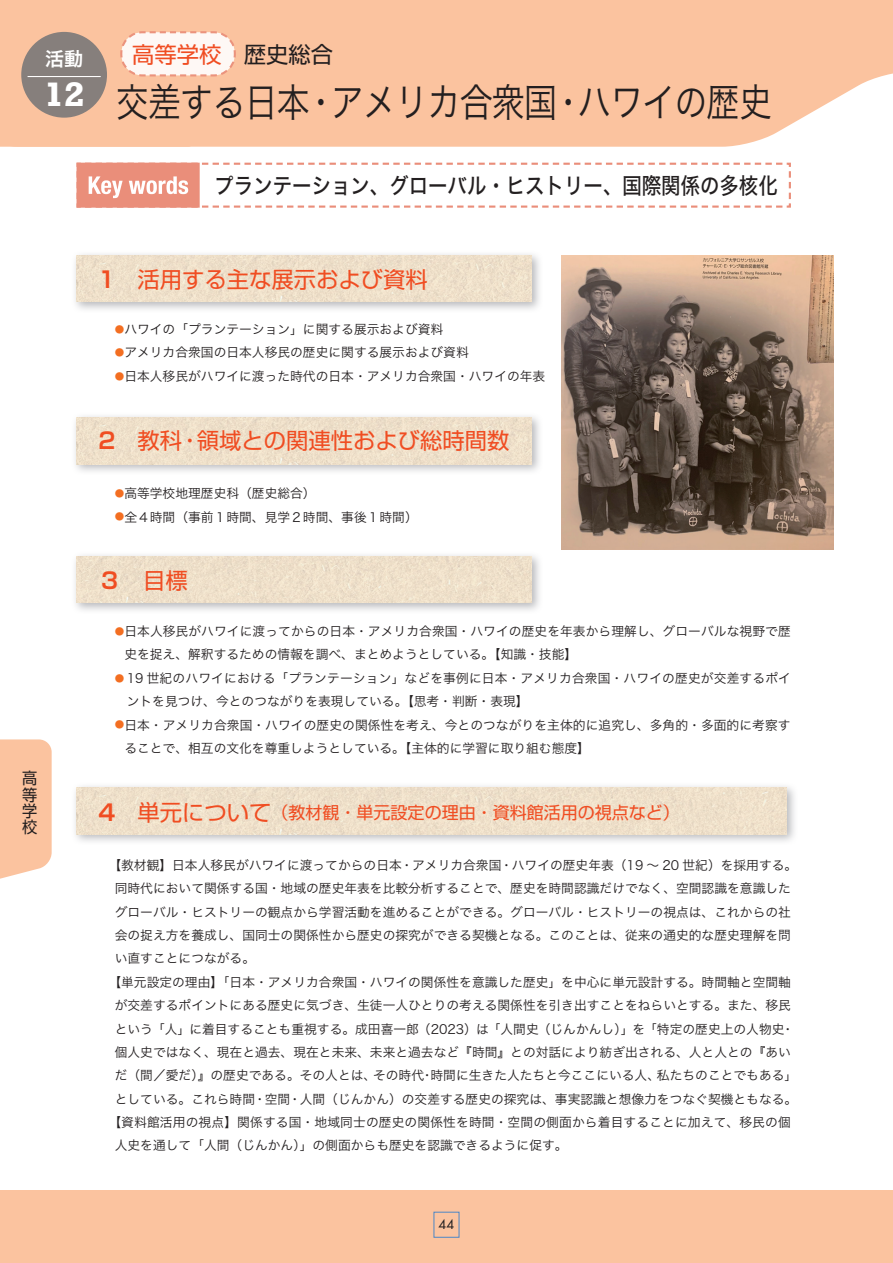
<style>
.page{position:relative;width:893px;height:1263px;background:#fff}
.page>*{position:absolute;margin:0;border:0;box-sizing:border-box;transform-origin:0 0}
.t1{font:39.3px "Hira Kaku Pro W3";letter-spacing:-.025em;color:#231f20;scale:.84 1}
.t2{font:700 31.95px "Rockwell";color:#fff}
.t3{font:22.35px "Shin Go Pro";color:#f04d22}
.t4{font:22.35px "Hira Kaku Std W5";color:#231f20;scale:.87 1}
.t5{font:19.2px "Hira Kaku Pro W6";color:#fff}
.t6{font:16.95px "Shin Go Pro";color:#f04d22}
.t7{font:15.9px/16.4px "Shin Go Pro";color:#231f20;text-align:justify;scale:.95 1}
.t8{font:12.75px/23.4px "Hira Kaku Pro W3";color:#231f20}
.t9{font:12.75px "Futura Std";color:#231f20}
.s1{color:#231f20}
.s2{font-family:"Shin Go Pro De";font-weight:700}
.s3{font-size:9.6px;color:#f36e21}
.s4{font-family:"Shin Go Pro De";font-weight:700;font-size:22.35px}
.s5{font-size:22.35px}
</style>
<div class="page">
<div style="left:0;top:1191px;width:893px;height:72px;background:#fbc39f"></div>
<div style="left:237px;top:0;width:656px;height:147px;background:#fbc39f"></div>
<img style="left:561px;top:255px;width:273px;height:294px">
<div style="left:71px;top:250px;width:472px;height:63px;background:#a0a1a5;opacity:.75"></div>
<img style="left:77px;top:255px;width:454px;height:47px">
<div style="left:71px;top:551px;width:472px;height:63px;background:#a0a1a5;opacity:.75"></div>
<img style="left:77px;top:556px;width:454px;height:47px">
<svg style="left:0;top:0;width:237px;height:147px;background:#e8bea3"></svg>
<svg style="left:0;top:739px;width:52px;height:140px;background:#fbc7a5"></svg>
<svg style="left:76px;top:162px;width:715px;height:46px"></svg>
<div style="left:71px;top:412px;width:472px;height:64px;background:#a0a1a5;opacity:.75"></div>
<img style="left:77px;top:418px;width:454px;height:46px">
<div style="left:71px;top:782px;width:727px;height:64px;background:#a0a1a5;opacity:.75"></div>
<img style="left:77px;top:788px;width:710px;height:46px">
<h3 class="t5" style="left:45px;top:41px;width:40px">活動</h3>
<h2 class="t2" style="left:44px;top:74px;width:42px">12</h2>
<h3 class="t3" style="left:132px;top:36px;width:202px">高等学校　<span class="s1">歴史総合</span></h3>
<h1 class="t1" style="left:116px;top:67px;width:783px">交差する日本・アメリカ合衆国・ハワイの歴史</h1>
<h3 class="t4" style="left:215px;top:168px;width:649px">プランテーション、グローバル・ヒストリー、国際関係の多核化</h3>
<p class="t7" style="left:22px;top:768px;width:17px">高等学校</p>
<h3 class="t3" style="left:98px;top:261px;width:331px"><span class="s2">1</span>　活用する主な展示および資料</h3>
<p class="t8" style="left:115px;top:317px;width:330px"><span class="s3">●</span>ハワイの「プランテーション」に関する展示および資料</p>
<p class="t8" style="left:115px;top:340px;width:355px"><span class="s3">●</span>アメリカ合衆国の日本人移民の歴史に関する展示および資料</p>
<p class="t8" style="left:115px;top:363px;width:432px"><span class="s3">●</span>日本人移民がハワイに渡った時代の日本・アメリカ合衆国・ハワイの年表</p>
<h3 class="t3" style="left:98px;top:422px;width:413px"><span class="s2">2</span>　教科・領域との関連性および総時間数</h3>
<p class="t8" style="left:115px;top:481px;width:202px"><span class="s3">●</span>高等学校地理歴史科（歴史総合）</p>
<p class="t8" style="left:115px;top:504px;width:304px"><span class="s3">●</span>全４時間（事前１時間、見学２時間、事後１時間）</p>
<h3 class="t3" style="left:98px;top:563px;width:91px"><span class="s2">３</span>　目標</h3>
<p class="t8" style="left:124px;top:619px;width:668px;text-indent:-10px"><span class="s3">●</span>日本人移民がハワイに渡ってからの日本・アメリカ合衆国・ハワイの歴史を年表から理解し、グローバルな視野で歴史を捉え、解釈するための情報を調べ、まとめようとしている。【知識・技能】</p>
<p class="t8" style="left:127px;top:665px;width:666px;text-indent:-12px"><span class="s3">●</span> 19 世紀のハワイにおける「プランテーション」などを事例に日本・アメリカ合衆国・ハワイの歴史が交差するポイントを見つけ、今とのつながりを表現している。【思考・判断・表現】</p>
<p class="t8" style="left:124px;top:712px;width:668px;text-indent:-10px"><span class="s3">●</span>日本・アメリカ合衆国・ハワイの歴史の関係性を考え、今とのつながりを主体的に追究し、多角的・多面的に考察することで、相互の文化を尊重しようとしている。【主体的に学習に取り組む態度】</p>
<h3 class="t6" style="left:98px;top:799px;width:583px"><span class="s4">4</span><span class="s5">　単元について</span>（教材観・単元設定の理由・資料館活用の視点など）</h3>
<p class="t8" style="left:108px;top:852px;width:690px">【教材観】日本人移民がハワイに渡ってからの日本・アメリカ合衆国・ハワイの歴史年表（19 ～ 20 世紀）を採用する。</p>
<p class="t8" style="left:115px;top:876px;width:678px">同時代において関係する国・地域の歴史年表を比較分析することで、歴史を時間認識だけでなく、空間認識を意識した</p>
<p class="t8" style="left:115px;top:899px;width:678px">グローバル・ヒストリーの観点から学習活動を進めることができる。グローバル・ヒストリーの視点は、これからの社</p>
<p class="t8" style="left:115px;top:923px;width:678px">会の捉え方を養成し、国同士の関係性から歴史の探究ができる契機となる。このことは、従来の通史的な歴史理解を問</p>
<p class="t8" style="left:115px;top:946px;width:142px">い直すことにつながる。</p>
<p class="t8" style="left:108px;top:969px;width:684px">【単元設定の理由】「日本・アメリカ合衆国・ハワイの関係性を意識した歴史」を中心に単元設計する。時間軸と空間軸</p>
<p class="t8" style="left:115px;top:993px;width:678px">が交差するポイントにある歴史に気づき、生徒一人ひとりの考える関係性を引き出すことをねらいとする。また、移民</p>
<p class="t8" style="left:115px;top:1016px;width:681px">という「人」に着目することも重視する。成田喜一郎（2023）は「人間史（じんかんし）」を「特定の歴史上の人物史・</p>
<p class="t8" style="left:115px;top:1039px;width:678px">個人史ではなく、現在と過去、現在と未来、未来と過去など『時間』との対話により紡ぎ出される、人と人との『あい</p>
<p class="t8" style="left:115px;top:1063px;width:684px">だ（間／愛だ）』の歴史である。その人とは、その時代・時間に生きた人たちと今ここにいる人、私たちのことでもある」</p>
<p class="t8" style="left:115px;top:1086px;width:684px">としている。これら時間・空間・人間（じんかん）の交差する歴史の探究は、事実認識と想像力をつなぐ契機ともなる。</p>
<p class="t8" style="left:108px;top:1110px;width:684px">【資料館活用の視点】関係する国・地域同士の歴史の関係性を時間・空間の側面から着目することに加えて、移民の個</p>
<p class="t8" style="left:115px;top:1133px;width:454px">人史を通して「人間（じんかん）」の側面からも歴史を認識できるように促す。</p>
<p class="t9" style="left:439px;top:1216px;width:17px">44</p>
</div>
